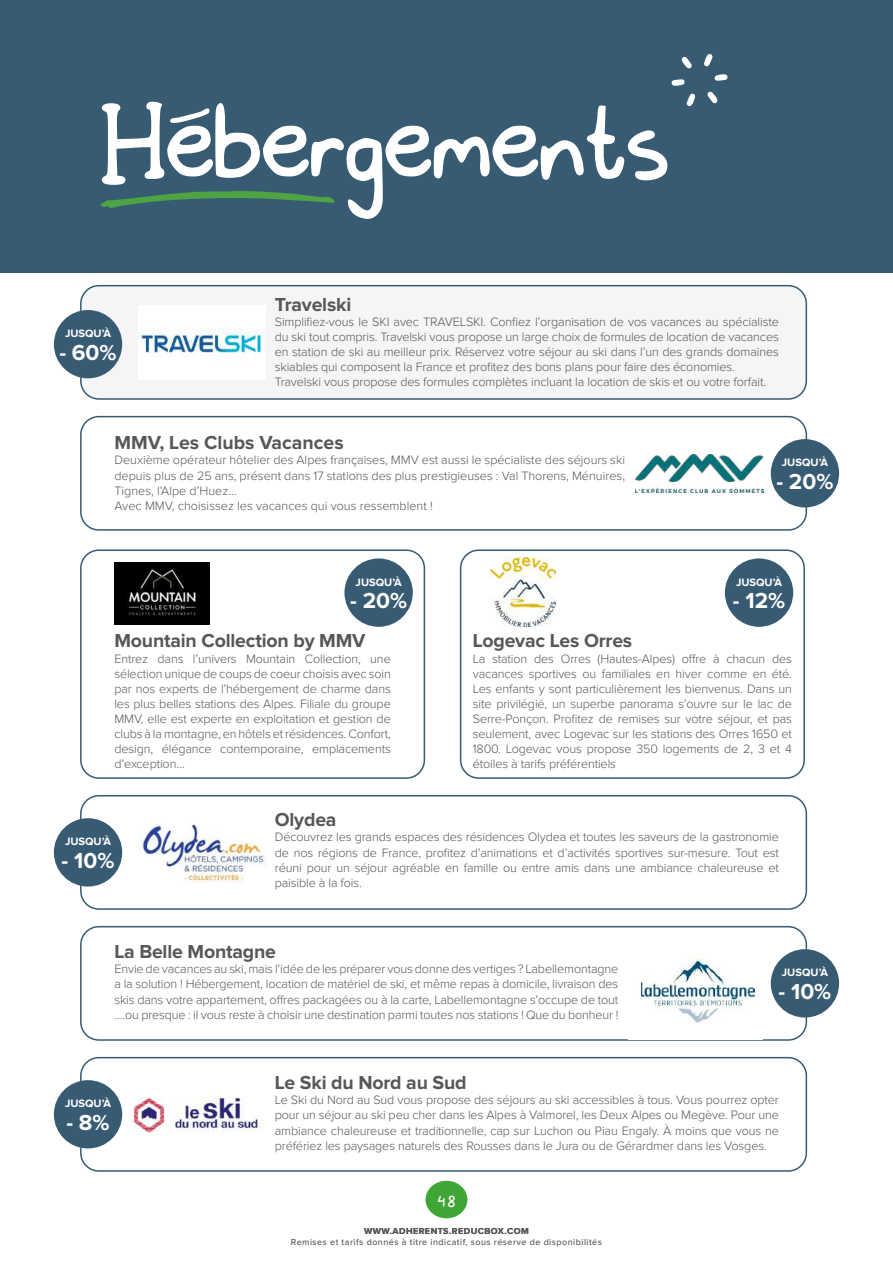
<style>
.page{position:relative;width:893px;height:1263px;background:#fff}
.page>*{position:absolute;margin:0;border:0;box-sizing:border-box;transform-origin:0 0}
.t1{font:193.8px "Schoolwork";letter-spacing:-.09em;color:#fff}
.t2{font:30px "Schoolwork";color:#fff}
.t3{font:700 22.5px "Proxima Nova";color:#fff}
.t4{font:700 19.5px "Proxima Nova";letter-spacing:-.01em;color:#575756}
.t5{font:300 12.6px/15.1px "Proxima Nova";letter-spacing:-.01em;color:#575756;text-align:justify}
.t6{font:700 11.1px "Proxima Nova";color:#fff}
.t7{font:500 9px "Proxima Nova";letter-spacing:.05em;color:#575756}
.t8{font:700 9px "Proxima Nova";letter-spacing:.05em;color:#575756}
</style>
<div class="page">
<div style="left:0;top:0;width:893px;height:272px;background:#375b72"></div>
<svg style="left:101px;top:191px;width:233px;height:17px"></svg>
<svg style="left:672px;top:79px;width:13px;height:7px"></svg>
<svg style="left:686px;top:93px;width:9px;height:13px"></svg>
<svg style="left:707px;top:91px;width:11px;height:13px"></svg>
<svg style="left:714px;top:74px;width:13px;height:7px"></svg>
<svg style="left:704px;top:54px;width:9px;height:13px"></svg>
<svg style="left:681px;top:57px;width:11px;height:12px"></svg>
<svg style="left:170px;top:108px;width:40px;height:15px"></svg>
<div style="left:80px;top:416px;width:727px;height:115px;border:2px solid #375b72;border-radius:18px"></div>
<div style="left:771px;top:439px;width:68px;height:68px;background:#375b72;border-radius:50%"></div>
<div style="left:81px;top:286px;width:725px;height:113px;background:#f5f5f7;border-radius:18px"></div>
<div style="left:80px;top:285px;width:727px;height:115px;border:2px solid #375b72;border-radius:18px"></div>
<div style="left:54px;top:310px;width:68px;height:68px;background:#375b72;border-radius:50%"></div>
<div style="left:80px;top:1057px;width:727px;height:115px;border:2px solid #375b72;border-radius:18px"></div>
<div style="left:54px;top:1080px;width:68px;height:68px;background:#375b72;border-radius:50%"></div>
<div style="left:80px;top:795px;width:727px;height:115px;border:2px solid #375b72;border-radius:18px"></div>
<div style="left:54px;top:818px;width:68px;height:68px;background:#375b72;border-radius:50%"></div>
<div style="left:80px;top:549px;width:345px;height:230px;border:2px solid #375b72;border-radius:18px"></div>
<div style="left:460px;top:549px;width:345px;height:230px;border:2px solid #375b72;border-radius:18px"></div>
<div style="left:344px;top:558px;width:69px;height:69px;background:#375b72;border-radius:50%"></div>
<div style="left:725px;top:558px;width:68px;height:69px;background:#375b72;border-radius:50%"></div>
<img style="left:490px;top:557px;width:65px;height:69px">
<div style="left:80px;top:926px;width:727px;height:115px;border:2px solid #375b72;border-radius:18px"></div>
<div style="left:771px;top:949px;width:68px;height:68px;background:#375b72;border-radius:50%"></div>
<img style="left:629px;top:958px;width:133px;height:81px">
<img style="left:636px;top:454px;width:127px;height:38px">
<img style="left:115px;top:563px;width:95px;height:61px">
<img style="left:130px;top:1097px;width:132px;height:36px">
<img style="left:139px;top:820px;width:127px;height:63px">
<img style="left:139px;top:332px;width:127px;height:21px">
<div style="left:426px;top:1181px;width:41px;height:37px;background:#3fa535;border-radius:50%"></div>
<h1 class="t1" style="left:91px;top:69px;width:588px">Hebergements</h1>
<p class="t6" style="left:65px;top:328px;width:48px">JUSQU’À</p>
<h3 class="t3" style="left:59px;top:342px;width:59px">- 60%</h3>
<h3 class="t4" style="left:275px;top:295px;width:78px">Travelski</h3>
<p class="t5" style="left:275px;top:314px;width:505px;text-align:left">Simplifiez-vous le SKI avec TRAVELSKI. Confiez l’organisation de vos vacances au spécialiste du ski tout compris. Travelski vous propose un large choix de formules de location de vacances en station de ski au meilleur prix. Réservez votre séjour au ski dans l’un des grands domaines skiables qui composent la France et profitez des bons plans pour faire des économies.<br>Travelski vous propose des formules complètes incluant la location de skis et ou votre forfait.</p>
<h3 class="t4" style="left:114px;top:434px;width:231px">MMV, Les Clubs Vacances</h3>
<p class="t5" style="left:114px;top:453px;width:512px;text-align:left">Deuxième opérateur hôtelier des Alpes françaises, MMV est aussi le spécialiste des séjours ski depuis plus de 25 ans, présent dans 17 stations des plus prestigieuses : Val Thorens, Ménuires, Tignes, l’Alpe d’Huez...<br>Avec MMV, choisissez les vacances qui vous ressemblent !</p>
<p class="t6" style="left:782px;top:458px;width:48px">JUSQU’À</p>
<h3 class="t3" style="left:776px;top:471px;width:59px">- 20%</h3>
<p class="t6" style="left:356px;top:577px;width:48px">JUSQU’À</p>
<h3 class="t3" style="left:350px;top:590px;width:59px">- 20%</h3>
<h3 class="t4" style="left:114px;top:632px;width:253px">Mountain Collection by MMV</h3>
<p class="t5" style="left:114px;top:651px;width:278px">Entrez dans l’univers Mountain Collection, une sélection unique de coups de coeur choisis avec soin par nos experts de l’hébergement de charme dans les plus belles stations des Alpes. Filiale du groupe MMV, elle est experte en exploitation et gestion de clubs à la montagne, en hôtels et résidences. Confort, design, élégance contemporaine, emplacements d’exception…</p>
<p class="t6" style="left:736px;top:577px;width:48px">JUSQU’À</p>
<h3 class="t3" style="left:733px;top:590px;width:54px">- 12%</h3>
<h3 class="t4" style="left:473px;top:632px;width:161px">Logevac Les Orres</h3>
<p class="t5" style="left:473px;top:651px;width:321px">La station des Orres (Hautes-Alpes) offre à chacun des vacances sportives ou familiales en hiver comme en été.<br>Les enfants y sont particulièrement les bienvenus. Dans un site privilégié, un superbe panorama s’ouvre sur le lac de Serre-Ponçon. Profitez de remises sur votre séjour, et pas seulement, avec Logevac sur les stations des Orres 1650 et 1800. Logevac vous propose 350 logements de 2, 3 et 4 étoiles à tarifs préférentiels</p>
<p class="t6" style="left:65px;top:837px;width:48px">JUSQU’À</p>
<h3 class="t3" style="left:62px;top:850px;width:54px">- 10%</h3>
<h3 class="t4" style="left:275px;top:811px;width:63px">Olydea</h3>
<p class="t5" style="left:275px;top:830px;width:505px">Découvrez les grands espaces des résidences Olydea et toutes les saveurs de la gastronomie de nos régions de France, profitez d’animations et d’activités sportives sur-mesure. Tout est réuni pour un séjour agréable en famille ou entre amis dans une ambiance chaleureuse et paisible à la fois.</p>
<h3 class="t4" style="left:114px;top:943px;width:163px">La Belle Montagne</h3>
<p class="t5" style="left:114px;top:962px;width:505px">Envie de vacances au ski, mais l’idée de les préparer vous donne des vertiges ? Labellemontagne a la solution ! Hébergement, location de matériel de ski, et même repas à domicile, livraison des skis dans votre appartement, offres packagées ou à la carte, Labellemontagne s’occupe de tout ….ou presque : il vous reste à choisir une destination parmi toutes nos stations ! Que du bonheur !</p>
<p class="t6" style="left:782px;top:968px;width:48px">JUSQU’À</p>
<h3 class="t3" style="left:778px;top:981px;width:54px">- 10%</h3>
<p class="t6" style="left:65px;top:1098px;width:48px">JUSQU’À</p>
<h3 class="t3" style="left:66px;top:1112px;width:45px">- 8%</h3>
<h3 class="t4" style="left:275px;top:1074px;width:193px">Le Ski du Nord au Sud</h3>
<p class="t5" style="left:275px;top:1093px;width:505px">Le Ski du Nord au Sud vous propose des séjours au ski accessibles à tous. Vous pourrez opter pour un séjour au ski peu cher dans les Alpes à Valmorel, les Deux Alpes ou Megève. Pour une ambiance chaleureuse et traditionnelle, cap sur Luchon ou Piau Engaly. À moins que vous ne préfériez les paysages naturels des Rousses dans le Jura ou de Gérardmer dans les Vosges.</p>
<h2 class="t2" style="left:437px;top:1190px;width:21px">48</h2>
<p class="t8" style="left:364px;top:1227px;width:166px">WWW.ADHERENTS.REDUCBOX.COM</p>
<p class="t7" style="left:291px;top:1235px;width:312px">Remises et tarifs donnés à titre indicatif, sous réserve de disponibilités</p>
</div>
